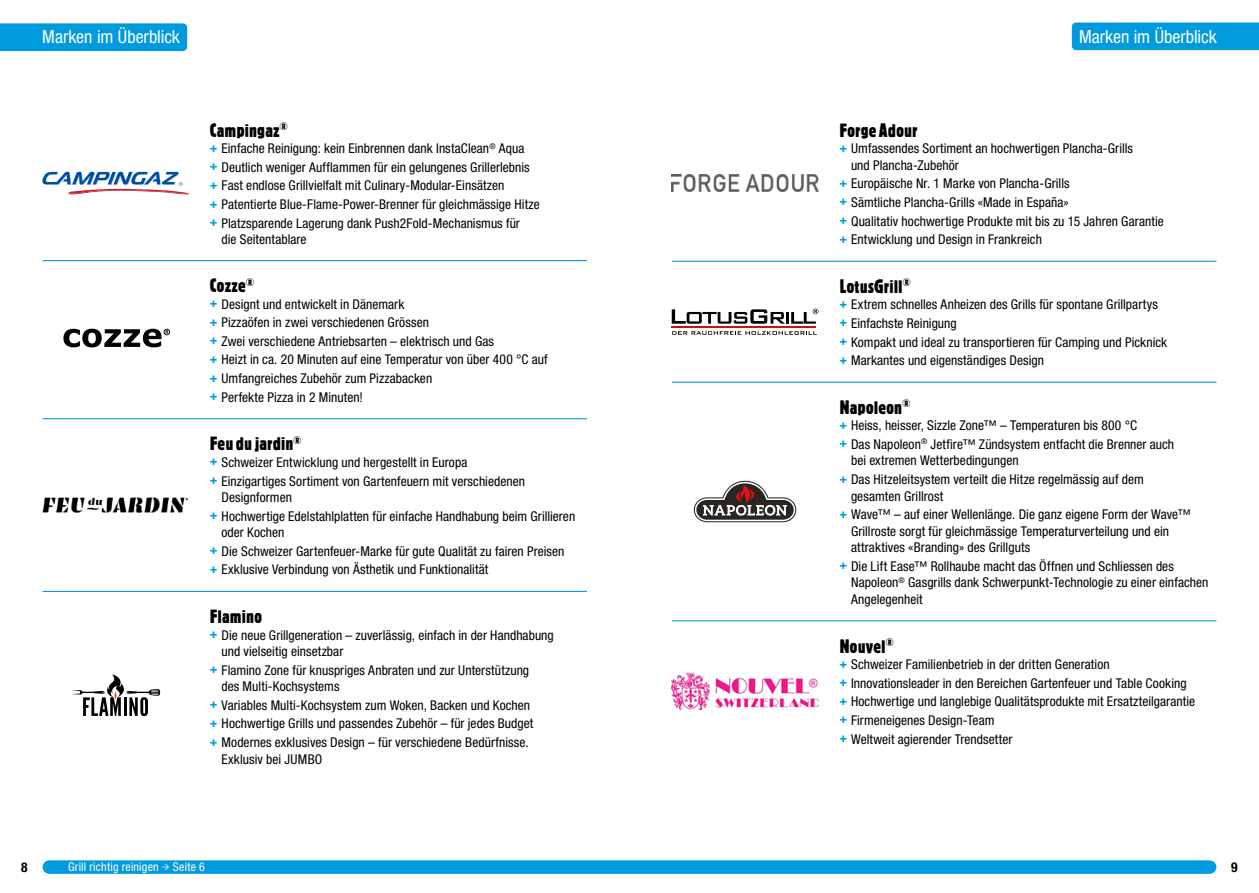
<style>
.page{position:relative;width:1259px;height:893px;background:#fff}
.page>*{position:absolute;margin:0;border:0;box-sizing:border-box;transform-origin:0 0}
.t1{font:700 condensed 19.5px "Bannertype 1";letter-spacing:.005em;color:#000}
.t2{font:condensed 18px "Helvetica Neue LT Std";letter-spacing:-.005em;color:#fff}
.t3{font:condensed 13.5px/18.6px "Helvetica Neue LT Std";letter-spacing:.005em;color:#000}
.t4{font:700 condensed 13.5px "Helvetica Neue LT Std";color:#000}
.t5{font:condensed 12px "Helvetica Neue LT Std";letter-spacing:.015em;color:#fff}
.s1{font-weight:700;font-size:12.9px;color:#009ade}
.s2{font-family:"Minion Pro";font-stretch:normal}
</style>
<div class="page">
<hr style="left:672px;top:261px;width:544px;height:1px;background:#009ade">
<hr style="left:672px;top:382px;width:544px;height:1px;background:#009ade">
<hr style="left:672px;top:620px;width:544px;height:1px;background:#009ade">
<hr style="left:43px;top:591px;width:544px;height:1px;background:#009ade">
<hr style="left:43px;top:418px;width:544px;height:1px;background:#009ade">
<hr style="left:43px;top:260px;width:544px;height:1px;background:#009ade">
<svg style="left:42px;top:172px;width:147px;height:22px"></svg>
<svg style="left:672px;top:331px;width:145px;height:4px"></svg>
<svg style="left:672px;top:309px;width:146px;height:15px"></svg>
<hr style="left:671px;top:326px;width:145px;height:2px;background:#c71212">
<img style="left:671px;top:672px;width:147px;height:37px">
<img style="left:671px;top:175px;width:147px;height:17px">
<svg style="left:694px;top:481px;width:102px;height:41px"></svg>
<img style="left:42px;top:497px;width:147px;height:16px">
<svg style="left:71px;top:674px;width:89px;height:42px"></svg>
<svg style="left:63px;top:329px;width:107px;height:18px"></svg>
<div style="left:49px;top:860px;width:1160px;height:14px;background:#009ade"></div>
<div style="left:0;top:23px;width:187px;height:28px;background:#009ade"></div>
<div style="left:1071px;top:23px;width:188px;height:27px;background:#009ade"></div>
<h2 class="t2" style="left:42px;top:27px;width:139px">Marken im Überblick</h2>
<h2 class="t2" style="left:1079px;top:26px;width:139px">Marken im Überblick</h2>
<h1 class="t1" style="left:210px;top:119px;width:80px">Campingaz<sup>®</sup></h1>
<p class="t3" style="left:210px;top:139px;width:331px"><span class="s1">+</span> Einfache Reinigung: kein Einbrennen dank InstaClean<sup>®</sup> Aqua<br><span class="s1">+</span> Deutlich weniger Aufflammen für ein gelungenes Grillerlebnis <span class="s1">+</span> Fast endlose Grillvielfalt mit Culinary-Modular-Einsätzen<br><span class="s1">+</span> Patentierte Blue-Flame-Power-Brenner für gleichmässige Hitze <span class="s1">+</span> Platzsparende Lagerung dank Push2Fold-Mechanismus für</p>
<p class="t3" style="left:221px;top:230px;width:87px">die Seitentablare</p>
<h1 class="t1" style="left:210px;top:274px;width:46px">Cozze<sup>®</sup></h1>
<p class="t3" style="left:210px;top:294px;width:339px"><span class="s1">+</span> Designt und entwickelt in Dänemark<br><span class="s1">+</span> Pizzaöfen in zwei verschiedenen Grössen<br><span class="s1">+</span> Zwei verschiedene Antriebsarten – elektrisch und Gas<br><span class="s1">+</span> Heizt in ca. 20 Minuten auf eine Temperatur von über 400 °C auf <span class="s1">+</span> Umfangreiches Zubehör zum Pizzabacken<br><span class="s1">+</span> Perfekte Pizza in 2 Minuten!</p>
<h1 class="t1" style="left:210px;top:433px;width:93px">Feu du jardin<sup>®</sup></h1>
<p class="t3" style="left:210px;top:453px;width:317px"><span class="s1">+</span> Schweizer Entwicklung und hergestellt in Europa<br><span class="s1">+</span> Einzigartiges Sortiment von Gartenfeuern mit verschiedenen</p>
<p class="t3" style="left:210px;top:488px;width:367px;text-indent:12px">Designformen<br><span class="s1">+</span> Hochwertige Edelstahlplatten für einfache Handhabung beim Grillieren</p>
<p class="t3" style="left:210px;top:523px;width:356px;text-indent:12px">oder Kochen<br><span class="s1">+</span> Die Schweizer Gartenfeuer-Marke für gute Qualität zu fairen Preisen <span class="s1">+</span> Exklusive Verbindung von Ästhetik und Funktionalität</p>
<h1 class="t1" style="left:210px;top:605px;width:54px">Flamino</h1>
<p class="t3" style="left:221px;top:626px;width:334px;line-height:16.5px;text-indent:-12px"><span class="s1">+</span> Die neue Grillgeneration – zuverlässig, einfach in der Handhabung und vielseitig einsetzbar</p>
<p class="t3" style="left:221px;top:662px;width:309px;line-height:16.5px;text-indent:-12px"><span class="s1">+</span> Flamino Zone für knuspriges Anbraten und zur Unterstützung des Multi-Kochsystems</p>
<p class="t3" style="left:210px;top:696px;width:325px"><span class="s1">+</span> Variables Multi-Kochsystem zum Woken, Backen und Kochen <span class="s1">+</span> Hochwertige Grills und passendes Zubehör – für jedes Budget <span class="s1">+</span> Modernes exklusives Design – für verschiedene Bedürfnisse.</p>
<p class="t3" style="left:221px;top:749px;width:102px">Exklusiv bei JUMBO</p>
<h1 class="t1" style="left:839px;top:119px;width:80px">Forge Adour</h1>
<p class="t3" style="left:851px;top:140px;width:283px;line-height:16.5px;text-indent:-12px"><span class="s1">+</span> Umfassendes Sortiment an hochwertigen Plancha-Grills und Plancha-Zubehör</p>
<p class="t3" style="left:839px;top:174px;width:326px"><span class="s1">+</span> Europäische Nr. 1 Marke von Plancha-Grills<br><span class="s1">+</span> Sämtliche Plancha-Grills «Made in España»<br><span class="s1">+</span> Qualitativ hochwertige Produkte mit bis zu 15 Jahren Garantie <span class="s1">+</span> Entwicklung und Design in Frankreich</p>
<h1 class="t1" style="left:839px;top:275px;width:73px">LotusGrill<sup>®</sup></h1>
<p class="t3" style="left:839px;top:295px;width:329px"><span class="s1">+</span> Extrem schnelles Anheizen des Grills für spontane Grillpartys <span class="s1">+</span> Einfachste Reinigung<br><span class="s1">+</span> Kompakt und ideal zu transportieren für Camping und Picknick <span class="s1">+</span> Markantes und eigenständiges Design</p>
<h1 class="t1" style="left:839px;top:396px;width:73px">Napoleon<sup>®</sup></h1>
<p class="t3" style="left:839px;top:416px;width:336px"><span class="s1">+</span> Heiss, heisser, Sizzle Zone™ – Temperaturen bis 800 °C<br><span class="s1">+</span> Das Napoleon<sup>®</sup> Jetfire™ Zündsystem entfacht die Brenner auch</p>
<p class="t3" style="left:839px;top:451px;width:306px;text-indent:12px">bei extremen Wetterbedingungen<br><span class="s1">+</span> Das Hitzeleitsystem verteilt die Hitze regelmässig auf dem</p>
<p class="t3" style="left:839px;top:486px;width:353px;text-indent:12px">gesamten Grillrost<br><span class="s1">+</span> Wave™ – auf einer Wellenlänge. Die ganz eigene Form der Wave™</p>
<p class="t3" style="left:851px;top:523px;width:319px;line-height:16.5px">Grillroste sorgt für gleichmässige Temperaturverteilung und ein attraktives «Branding» des Grillguts</p>
<p class="t3" style="left:851px;top:558px;width:359px;line-height:16.5px;text-indent:-12px"><span class="s1">+</span> Die Lift Ease™ Rollhaube macht das Öffnen und Schliessen des<br>Napoleon<sup>®</sup> Gasgrills dank Schwerpunkt-Technologie zu einer einfachen<br>Angelegenheit</p>
<h1 class="t1" style="left:839px;top:635px;width:56px">Nouvel<sup>®</sup></h1>
<p class="t3" style="left:839px;top:655px;width:357px"><span class="s1">+</span> Schweizer Familienbetrieb in der dritten Generation<br><span class="s1">+</span> Innovationsleader in den Bereichen Gartenfeuer und Table Cooking <span class="s1">+</span> Hochwertige und langlebige Qualitätsprodukte mit Ersatzteilgarantie <span class="s1">+</span> Firmeneigenes Design-Team<br><span class="s1">+</span> Weltweit agierender Trendsetter</p>
<p class="t4" style="left:21px;top:859px;width:8px">8</p>
<p class="t5" style="left:68px;top:860px;width:138px">Grill richtig reinigen <span class="s2">→</span> Seite 6</p>
<p class="t4" style="left:1231px;top:859px;width:8px">9</p>
</div>
